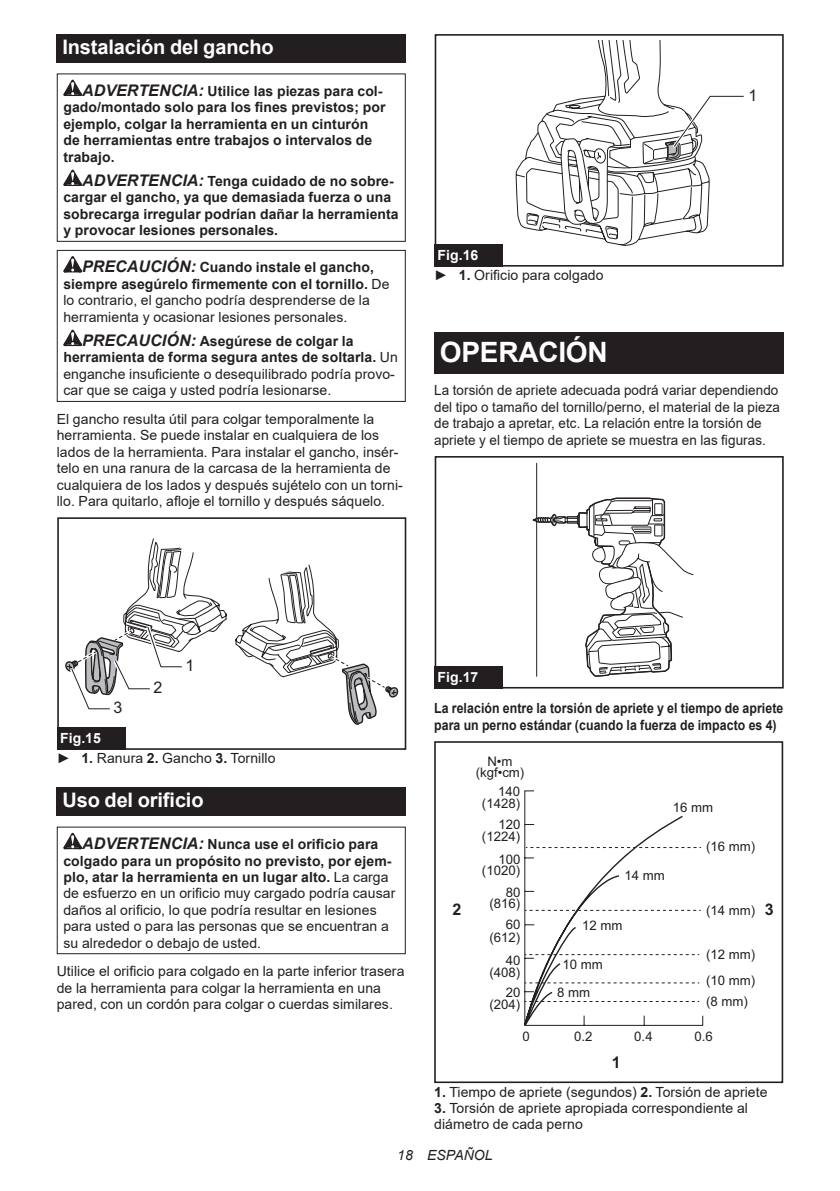
<style>
.page{position:relative;width:840px;height:1191px;background:#fff}
.page>*{position:absolute;margin:0;border:0;box-sizing:border-box;transform-origin:0 0}
.t1{font:700 28px "Arial";letter-spacing:-.01em;color:#fff}
.t2{font:700 20px "Arial";letter-spacing:-.01em;color:#fff}
.t3{font:16px "Arial";color:#231f20}
.t4{font:700 16px "Arial";color:#231f20}
.t5{font:14px/16.4px "Arial";letter-spacing:.005em;color:#231f20}
.t6{font:700 14px/16.4px "Arial";letter-spacing:.005em;color:#231f20}
.t7{font:14px/16.4px "Arial";letter-spacing:.005em;color:#231f20;scale:.96 1}
.t8{font:700 14px/16.4px "Arial";letter-spacing:.005em;color:#231f20;scale:.88 1}
.t9{font:italic 14px "Arial";letter-spacing:.005em;color:#231f20}
.t10{font:700 14px "Arial";color:#fff}
.t11{font:13.2px/10.6px "Arial";color:#231f20}
.s1{font-style:italic;font-size:16px}
.s2{font-weight:700;font-style:italic;font-size:16px}
.s3{font-weight:700}
.s4{font-weight:700;color:#fff}
</style>
<div class="page">
<div style="left:57px;top:34px;width:348px;height:29px;background:#231f20"></div>
<svg style="left:63px;top:80px;width:19px;height:16px"></svg>
<svg style="left:63px;top:170px;width:19px;height:16px"></svg>
<div style="left:57px;top:73px;width:348px;height:169px;border:1px solid #231f20"></div>
<svg style="left:63px;top:256px;width:19px;height:16px"></svg>
<svg style="left:63px;top:330px;width:19px;height:16px"></svg>
<div style="left:57px;top:250px;width:348px;height:152px;border:1px solid #231f20"></div>
<svg style="left:235px;top:564px;width:164px;height:161px"></svg>
<div style="left:57px;top:517px;width:349px;height:233px;border:2px solid #231f20"></div>
<svg style="left:65px;top:538px;width:162px;height:172px"></svg>
<div style="left:57px;top:727px;width:68px;height:23px;background:#231f20"></div>
<div style="left:57px;top:787px;width:348px;height:28px;background:#231f20"></div>
<svg style="left:63px;top:833px;width:19px;height:16px"></svg>
<div style="left:57px;top:826px;width:348px;height:128px;border:1px solid #231f20"></div>
<div style="left:434px;top:34px;width:349px;height:233px;border:2px solid #231f20"></div>
<svg style="left:515px;top:41px;width:231px;height:226px"></svg>
<div style="left:434px;top:244px;width:68px;height:23px;background:#231f20"></div>
<div style="left:434px;top:332px;width:348px;height:41px;background:#231f20"></div>
<svg style="left:532px;top:462px;width:161px;height:215px"></svg>
<div style="left:434px;top:456px;width:349px;height:232px;border:2px solid #231f20"></div>
<div style="left:434px;top:666px;width:68px;height:22px;background:#231f20"></div>
<div style="left:434px;top:741px;width:348px;height:342px;border:2px solid #231f20"></div>
<svg style="left:524px;top:814px;width:176px;height:212px"></svg>
<h2 class="t2" style="left:62px;top:33px;width:213px">Instalación del gancho</h2>
<p class="t6" style="left:63px;top:83px;width:323px;text-indent:19px"><span class="s1">ADVERTENCIA:</span> Utilice las piezas para col&shy;gado/montado solo para los fines previstos; por ejemplo, colgar la herramienta en un cinturón de herramientas entre trabajos o intervalos de trabajo.</p>
<p class="t6" style="left:63px;top:173px;width:336px;text-indent:19px"><span class="s1">ADVERTENCIA:</span> Tenga cuidado de no sobre&shy;cargar el gancho, ya que demasiada fuerza o una sobrecarga irregular podrían dañar la herramienta y provocar lesiones personales.</p>
<p class="t5" style="left:63px;top:259px;width:327px;text-indent:19px"><span class="s2">PRECAUCIÓN:</span> <span class="s3">Cuando instale el gancho, siempre asegúrelo firmemente con el tornillo.</span> De lo contrario, el gancho podría desprenderse de la herramienta y ocasionar lesiones personales.</p>
<p class="t5" style="left:63px;top:333px;width:336px;text-indent:19px"><span class="s2">PRECAUCIÓN:</span> <span class="s3">Asegúrese de colgar la herramienta de forma segura antes de soltarla.</span> Un enganche insuficiente o desequilibrado podría provo&shy;car que se caiga y usted podría lesionarse.</p>
<p class="t5" style="left:57px;top:411px;width:347px">El gancho resulta útil para colgar temporalmente la herramienta. Se puede instalar en cualquiera de los lados de la herramienta. Para instalar el gancho, insér&shy;telo en una ranura de la carcasa de la herramienta de cualquiera de los lados y después sujételo con un torni&shy;llo. Para quitarlo, afloje el tornillo y después sáquelo.</p>
<p class="t5" style="left:434px;top:245px;width:171px;line-height:20.2px"><span class="s4">Fig.16<br></span>► <span class="s3">1.</span> Orificio para colgado</p>
<p class="t3" style="left:748px;top:84px;width:10px">1</p>
<h1 class="t1" style="left:439px;top:332px;width:169px">OPERACIÓN</h1>
<p class="t7" style="left:434px;top:382px;width:361px">La torsión de apriete adecuada podrá variar dependiendo del tipo o tamaño del tornillo/perno, el material de la pieza de trabajo a apretar, etc. La relación entre la torsión de apriete y el tiempo de apriete se muestra en las figuras.</p>
<p class="t3" style="left:113px;top:697px;width:10px">3</p>
<p class="t3" style="left:153px;top:677px;width:10px">2</p>
<p class="t3" style="left:185px;top:655px;width:10px">1</p>
<p class="t5" style="left:57px;top:728px;width:220px;line-height:20.2px"><span class="s4">Fig.15<br></span>► <span class="s3">1.</span> Ranura <span class="s3">2.</span> Gancho <span class="s3">3.</span> Tornillo</p>
<h2 class="t2" style="left:62px;top:786px;width:143px">Uso del orificio</h2>
<p class="t5" style="left:63px;top:836px;width:333px;text-indent:19px"><span class="s2">ADVERTENCIA:</span> <span class="s3">Nunca use el orificio para colgado para un propósito no previsto, por ejem&shy;plo, atar la herramienta en un lugar alto.</span> La carga de esfuerzo en un orificio muy cargado podría causar daños al orificio, lo que podría resultar en lesiones para usted o para las personas que se encuentran a su alrededor o debajo de usted.</p>
<p class="t5" style="left:57px;top:963px;width:349px">Utilice el orificio para colgado en la parte inferior trasera de la herramienta para colgar la herramienta en una pared, con un cordón para colgar o cuerdas similares.</p>
<p class="t10" style="left:437px;top:667px;width:42px">Fig.17</p>
<p class="t8" style="left:434px;top:700px;width:398px">La relación entre la torsión de apriete y el tiempo de apriete para un perno estándar (cuando la fuerza de impacto es 4)</p>
<p class="t11" style="left:475px;top:756px;width:50px;text-align:center">N•m (kgf•cm)</p>
<p class="t11" style="left:481px;top:785px;width:40px;line-height:11.6px;text-align:right">140 (1428)</p>
<p class="t11" style="left:481px;top:831px;width:40px">(1224)</p>
<p class="t11" style="left:481px;top:865px;width:40px">(1020)</p>
<p class="t11" style="left:489px;top:898px;width:32px">(816)</p>
<p class="t11" style="left:489px;top:931px;width:32px">(612)</p>
<p class="t11" style="left:489px;top:966px;width:32px">(408)</p>
<p class="t11" style="left:489px;top:999px;width:32px">(204)</p>
<p class="t11" style="left:672px;top:801px;width:42px">16 mm</p>
<p class="t11" style="left:498px;top:819px;width:24px">120</p>
<p class="t11" style="left:498px;top:854px;width:24px">100</p>
<p class="t11" style="left:505px;top:886px;width:16px">80</p>
<p class="t11" style="left:505px;top:919px;width:16px">60</p>
<p class="t11" style="left:505px;top:954px;width:16px">40</p>
<p class="t11" style="left:505px;top:987px;width:16px">20</p>
<p class="t11" style="left:705px;top:841px;width:51px">(16 mm)</p>
<p class="t11" style="left:624px;top:870px;width:42px">14 mm</p>
<p class="t4" style="left:452px;top:898px;width:10px">2</p>
<p class="t4" style="left:764px;top:898px;width:10px">3</p>
<p class="t11" style="left:705px;top:905px;width:51px">(14 mm)</p>
<p class="t11" style="left:705px;top:941px;width:51px;line-height:26px">(12 mm) (10 mm)</p>
<p class="t11" style="left:705px;top:996px;width:43px">(8 mm)</p>
<p class="t11" style="left:582px;top:920px;width:42px">12 mm</p>
<p class="t11" style="left:557px;top:951px;width:47px;line-height:27.8px;text-indent:5px">10 mm<br>8 mm</p>
<p class="t11" style="left:522px;top:1030px;width:9px">0</p>
<p class="t11" style="left:574px;top:1030px;width:20px">0.2</p>
<p class="t11" style="left:634px;top:1030px;width:20px">0.4</p>
<p class="t11" style="left:694px;top:1030px;width:20px">0.6</p>
<p class="t4" style="left:611px;top:1050px;width:10px">1</p>
<p class="t5" style="left:434px;top:1083px;width:335px"><span class="s3">1.</span> Tiempo de apriete (segundos) <span class="s3">2.</span> Torsión de apriete</p>
<p class="t5" style="left:434px;top:1099px;width:315px"><span class="s3">3.</span> Torsión de apriete apropiada correspondiente al diámetro de cada perno</p>
<p class="t9" style="left:397px;top:1146px;width:97px">18 ESPAÑOL</p>
</div>
